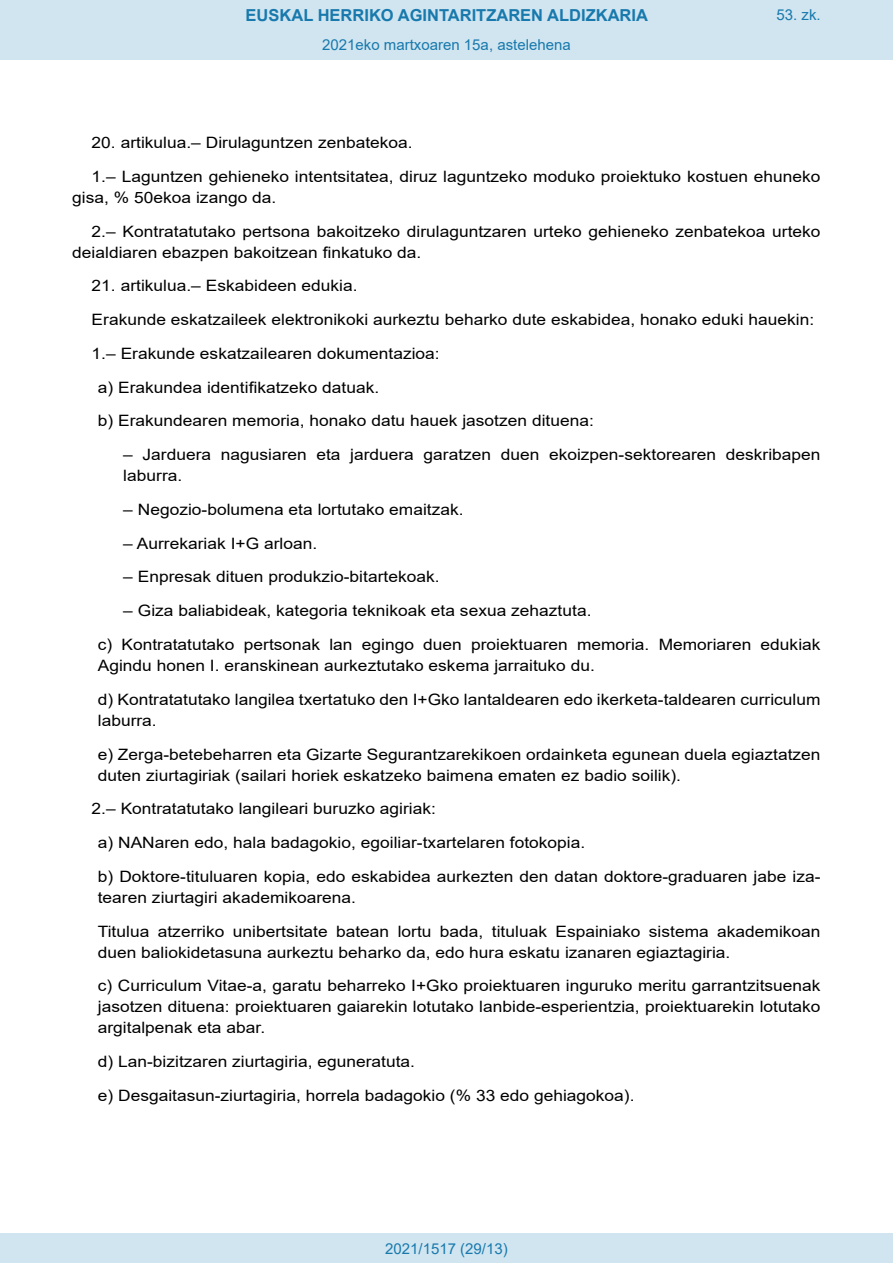
<style>
.page{position:relative;width:893px;height:1263px;background:#fff}
.page>*{position:absolute;margin:0;border:0;box-sizing:border-box;transform-origin:0 0}
.t1{font:700 16.5px "Arial";color:#1879ad}
.BOPVDetalle1{font:15.6px/21px "Arial";color:#000;scale:1.11 1}
.BOPVDetalle{font:15.6px/21px "Arial";color:#000;scale:1.11 1}
.BOPVDetalle2{font:15.6px/21px "Arial";color:#000;scale:1.11 1}
.Paginacion_Centro{font:15px "Arial";color:#1879ad}
</style>
<div class="page">
<div style="left:0;top:0;width:893px;height:60px;background:#d0e5f0"></div>
<div style="left:0;top:1233px;width:893px;height:30px;background:#d0e5f0"></div>
<p class="t1" style="left:246px;top:3px;width:404px">EUSKAL HERRIKO AGINTARITZAREN ALDIZKARIA</p>
<p class="Paginacion_Centro" style="left:322px;top:35px;width:250px">2021eko martxoaren 15a, astelehena</p>
<p class="Paginacion_Centro" style="left:776px;top:5px;width:46px">53. zk.</p>
<p class="BOPVDetalle" style="left:92px;top:132px;width:291px">20. artikulua.– Dirulaguntzen zenbatekoa.</p>
<p class="BOPVDetalle" style="left:72px;top:166px;width:676px;text-indent:19px">1.– Laguntzen gehieneko intentsitatea, diruz laguntzeko moduko proiektuko kostuen ehuneko gisa, % 50ekoa izango da.</p>
<p class="BOPVDetalle" style="left:72px;top:221px;width:676px;text-indent:19px">2.– Kontratatutako pertsona bakoitzeko dirulaguntzaren urteko gehieneko zenbatekoa urteko deialdiaren ebazpen bakoitzean finkatuko da.</p>
<p class="BOPVDetalle" style="left:92px;top:275px;width:241px">21. artikulua.– Eskabideen edukia.</p>
<p class="BOPVDetalle" style="left:92px;top:309px;width:652px">Erakunde eskatzaileek elektronikoki aurkeztu beharko dute eskabidea, honako eduki hauekin:</p>
<p class="BOPVDetalle" style="left:92px;top:343px;width:315px">1.– Erakunde eskatzailearen dokumentazioa:</p>
<p class="BOPVDetalle1" style="left:98px;top:377px;width:255px">a) Erakundea identifikatzeko datuak.</p>
<p class="BOPVDetalle1" style="left:98px;top:410px;width:448px">b) Erakundearen memoria, honako datu hauek jasotzen dituena:</p>
<p class="BOPVDetalle2" style="left:123px;top:444px;width:630px">– Jarduera nagusiaren eta jarduera garatzen duen ekoizpen-sektorearen deskribapen laburra.</p>
<p class="BOPVDetalle2" style="left:123px;top:499px;width:308px">– Negozio-bolumena eta lortutako emaitzak.</p>
<p class="BOPVDetalle2" style="left:123px;top:533px;width:176px">– Aurrekariak I+G arloan.</p>
<p class="BOPVDetalle2" style="left:123px;top:566px;width:286px">– Enpresak dituen produkzio-bitartekoak.</p>
<p class="BOPVDetalle2" style="left:123px;top:600px;width:423px">– Giza baliabideak, kategoria teknikoak eta sexua zehaztuta.</p>
<p class="BOPVDetalle1" style="left:98px;top:634px;width:653px">c) Kontratatutako pertsonak lan egingo duen proiektuaren memoria. Memoriaren edukiak<br>Agindu honen I. eranskinean aurkeztutako eskema jarraituko du.</p>
<p class="BOPVDetalle1" style="left:98px;top:689px;width:653px">d) Kontratatutako langilea txertatuko den I+Gko lantaldearen edo ikerketa-taldearen curriculum laburra.</p>
<p class="BOPVDetalle1" style="left:98px;top:743px;width:653px">e) Zerga-betebeharren eta Gizarte Segurantzarekikoen ordainketa egunean duela egiaztatzen duten ziurtagiriak (sailari horiek eskatzeko baimena ematen ez badio soilik).</p>
<p class="BOPVDetalle" style="left:92px;top:798px;width:312px">2.– Kontratatutako langileari buruzko agiriak:</p>
<p class="BOPVDetalle1" style="left:98px;top:832px;width:441px">a) NANaren edo, hala badagokio, egoiliar-txartelaren fotokopia.</p>
<p class="BOPVDetalle1" style="left:98px;top:866px;width:653px">b) Doktore-tituluaren kopia, edo eskabidea aurkezten den datan doktore-graduaren jabe iza&shy;tearen ziurtagiri akademikoarena.</p>
<p class="BOPVDetalle1" style="left:98px;top:920px;width:653px">Titulua atzerriko unibertsitate batean lortu bada, tituluak Espainiako sistema akademikoan duen baliokidetasuna aurkeztu beharko da, edo hura eskatu izanaren egiaztagiria.</p>
<p class="BOPVDetalle1" style="left:98px;top:975px;width:653px;text-align:justify">c) Curriculum Vitae-a, garatu beharreko I+Gko proiektuaren inguruko meritu garrantzitsuenak jasotzen dituena: proiektuaren gaiarekin lotutako lanbide-esperientzia, proiektuarekin lotutako argitalpenak eta abar.</p>
<p class="BOPVDetalle1" style="left:98px;top:1051px;width:287px">d) Lan-bizitzaren ziurtagiria, eguneratuta.</p>
<p class="BOPVDetalle1" style="left:98px;top:1085px;width:485px">e) Desgaitasun-ziurtagiria, horrela badagokio (% 33 edo gehiagokoa).</p>
<p class="Paginacion_Centro" style="left:385px;top:1238px;width:124px">2021/1517 (29/13)</p>
</div>
